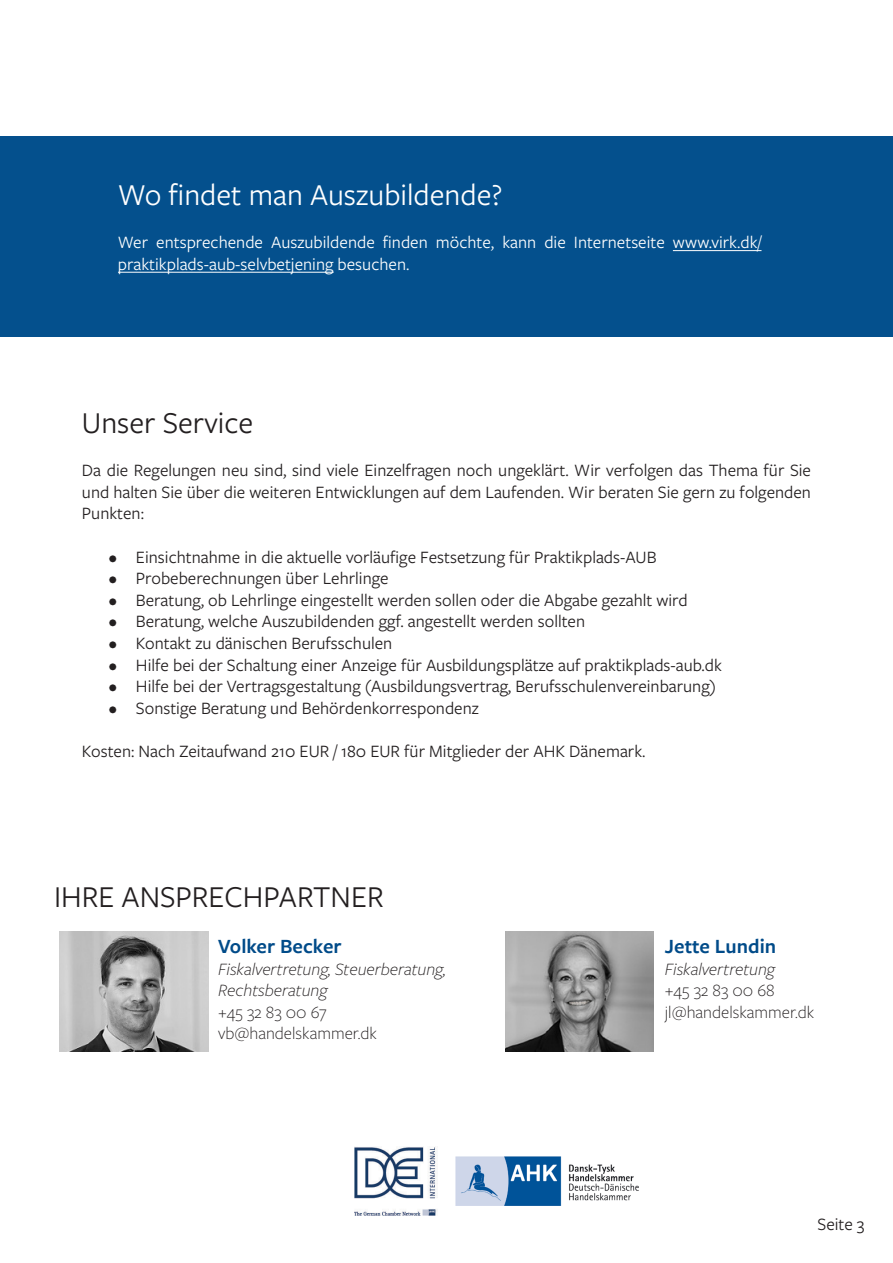
<style>
.page{position:relative;width:893px;height:1263px;background:#fff}
.page>*{position:absolute;margin:0;border:0;box-sizing:border-box;transform-origin:0 0}
.Überschrift_2{font:31.5px "Freight Sans Pro";color:#231f20}
.Überschrift_2-2{font:31.5px "Freight Sans Pro";color:#fff}
.Überschrift_3{font:600 21px "Freight Sans Pro";color:#004b89}
.t1{font:18px/21.6px "Freight Sans Pro";color:#231f20;text-align:justify}
.t2{font:18px/21.6px "Freight Sans Pro";color:#fff}
.Normaler_Text{font:italic 300 18px/21.6px "Freight Sans Pro";color:#231f20}
.Normaler_Text-2{font:300 18px "Freight Sans Pro";color:#231f20}
</style>
<div class="page">
<div style="left:0;top:136px;width:893px;height:201px;background:#04508d"></div>
<img style="left:59px;top:932px;width:149px;height:120px">
<img style="left:506px;top:932px;width:148px;height:120px">
<hr style="left:673px;top:250px;width:88px;height:1px;background:#fff">
<hr style="left:118px;top:272px;width:216px;height:1px;background:#fff">
<img style="left:455px;top:1156px;width:184px;height:49px">
<img style="left:354px;top:1147px;width:83px;height:69px">
<p class="Überschrift_2-2" style="left:118px;top:174px;width:386px">Wo findet man Auszubildende?</p>
<p class="t2" style="left:118px;top:231px;width:645px">Wer entsprechende Auszubildende finden möchte, kann die Internetseite www.virk.dk/ praktikplads-aub-selvbetjening besuchen.</p>
<p class="Überschrift_2" style="left:82px;top:402px;width:173px">Unser Service</p>
<p class="t1" style="left:82px;top:459px;width:731px">Da die Regelungen neu sind, sind viele Einzelfragen noch ungeklärt. Wir verfolgen das Thema für Sie und halten Sie über die weiteren Entwicklungen auf dem Laufenden. Wir beraten Sie gern zu folgenden Punkten:</p>
<p class="t1" style="left:109px;top:545px;width:549px">• Einsichtnahme in die aktuelle vorläufige Festsetzung für Praktikplads-AUB</p>
<p class="t1" style="left:109px;top:567px;width:281px">• Probeberechnungen über Lehrlinge</p>
<p class="t1" style="left:109px;top:588px;width:580px">• Beratung, ob Lehrlinge eingestellt werden sollen oder die Abgabe gezahlt wird</p>
<p class="t1" style="left:109px;top:610px;width:478px">• Beratung, welche Auszubildenden ggf. angestellt werden sollten</p>
<p class="t1" style="left:109px;top:631px;width:285px">• Kontakt zu dänischen Berufsschulen</p>
<p class="t1" style="left:109px;top:653px;width:615px">• Hilfe bei der Schaltung einer Anzeige für Ausbildungsplätze auf praktikplads-aub.dk</p>
<p class="t1" style="left:109px;top:675px;width:609px">• Hilfe bei der Vertragsgestaltung (Ausbildungsvertrag, Berufsschulenvereinbarung)</p>
<p class="t1" style="left:109px;top:696px;width:371px">• Sonstige Beratung und Behördenkorrespondenz</p>
<p class="t1" style="left:82px;top:739px;width:565px">Kosten: Nach Zeitaufwand 210 EUR / 180 EUR für Mitglieder der AHK Dänemark.</p>
<p class="Überschrift_2" style="left:54px;top:876px;width:331px">IHRE ANSPRECHPARTNER</p>
<p class="Überschrift_3" style="left:218px;top:932px;width:125px">Volker Becker</p>
<p class="Normaler_Text" style="left:218px;top:957px;width:229px">Fiskalvertretung, Steuerberatung,<br>Rechtsberatung</p>
<p class="Normaler_Text-2" style="left:218px;top:1000px;width:110px">+45 32 83 00 67</p>
<p class="Normaler_Text-2" style="left:218px;top:1021px;width:160px">vb@handelskammer.dk</p>
<p class="Überschrift_3" style="left:665px;top:932px;width:113px">Jette Lundin</p>
<p class="Normaler_Text" style="left:665px;top:957px;width:112px">Fiskalvertretung</p>
<p class="Normaler_Text-2" style="left:665px;top:978px;width:111px">+45 32 83 00 68</p>
<p class="Normaler_Text-2" style="left:665px;top:1000px;width:151px">jl@handelskammer.dk</p>
<p class="t1" style="left:817px;top:1213px;width:48px">Seite 3</p>
</div>
